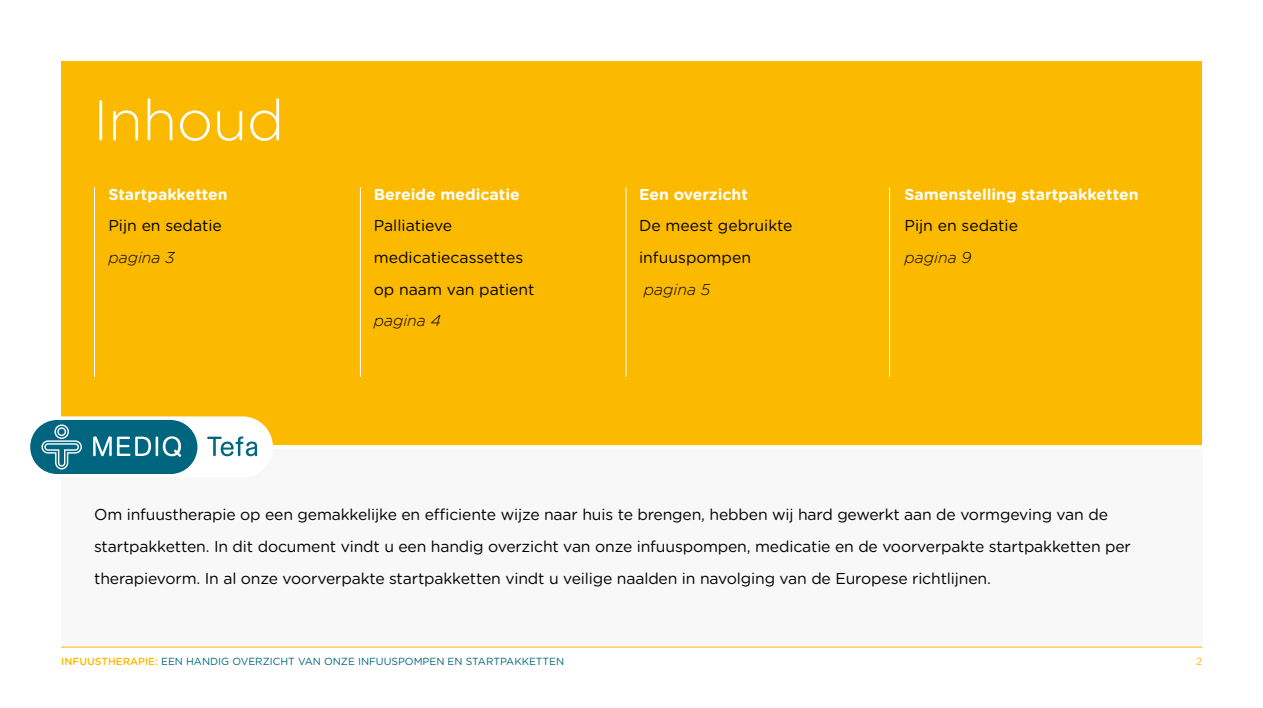
<style>
.page{position:relative;width:1263px;height:708px;background:#fff}
.page>*{position:absolute;margin:0;border:0;box-sizing:border-box;transform-origin:0 0}
.t1{font:300 57px "Gotham Rounded";letter-spacing:-.01em;color:#fff}
.t2{font:15.75px/31.5px "Gotham Rounded";letter-spacing:-.01em;color:#000}
.t3{font:700 15.75px "Gotham Rounded";color:#fff}
.t4{font:italic 300 15.75px "Gotham Rounded";color:#000}
.t5{font:10.5px "Gotham Rounded";color:#fbba00}
.t6{font:10.35px "Gotham Rounded";color:#006680}
.s1{font-weight:500;color:#fbba00}
</style>
<div class="page">
<div style="left:61px;top:61px;width:1141px;height:436px;background:#fbba00"></div>
<div style="left:61px;top:446px;width:1141px;height:200px;background:#f9f8f9"></div>
<hr style="left:231px;top:445px;width:971px;height:3px;background:#fff">
<svg style="left:30px;top:416px;width:243px;height:58px"></svg>
<hr style="left:61px;top:646px;width:1141px;height:1px;background:#fbba00">
<hr style="left:360px;top:187px;width:1px;height:189px;background:#fff">
<hr style="left:94px;top:187px;width:1px;height:189px;background:#fff">
<hr style="left:889px;top:187px;width:1px;height:189px;background:#fff">
<hr style="left:626px;top:187px;width:1px;height:189px;background:#fff">
<h1 class="t1" style="left:93px;top:82px;width:193px">Inhoud</h1>
<p class="t3" style="left:108px;top:183px;width:121px">Startpakketten</p>
<p class="t2" style="left:108px;top:209px;width:115px">Pijn en sedatie</p>
<p class="t4" style="left:108px;top:247px;width:68px">pagina 3</p>
<p class="t3" style="left:374px;top:183px;width:147px">Bereide medicatie</p>
<p class="t2" style="left:374px;top:209px;width:162px">Palliatieve medicatiecassettes op naam van patient</p>
<p class="t4" style="left:374px;top:310px;width:69px">pagina 4</p>
<p class="t3" style="left:639px;top:183px;width:110px">Een overzicht</p>
<p class="t2" style="left:639px;top:209px;width:155px">De meest gebruikte infuuspompen</p>
<p class="t4" style="left:644px;top:278px;width:68px">pagina 5</p>
<p class="t3" style="left:904px;top:183px;width:235px">Samenstelling startpakketten</p>
<p class="t2" style="left:904px;top:209px;width:115px">Pijn en sedatie</p>
<p class="t4" style="left:904px;top:247px;width:68px">pagina 9</p>
<p class="t2" style="left:94px;top:497px;width:1038px">Om infuustherapie op een gemakkelijke en efficiente wijze naar huis te brengen, hebben wij hard gewerkt aan de vormgeving van de startpakketten. In dit document vindt u een handig overzicht van onze infuuspompen, medicatie en de voorverpakte startpakketten per therapievorm. In al onze voorverpakte startpakketten vindt u veilige naalden in navolging van de Europese richtlijnen.</p>
<p class="t6" style="left:61px;top:653px;width:505px"><span class="s1">INFUUSTHERAPIE:</span> EEN HANDIG OVERZICHT VAN ONZE INFUUSPOMPEN EN STARTPAKKETTEN</p>
<p class="t5" style="left:1196px;top:653px;width:8px">2</p>
</div>
